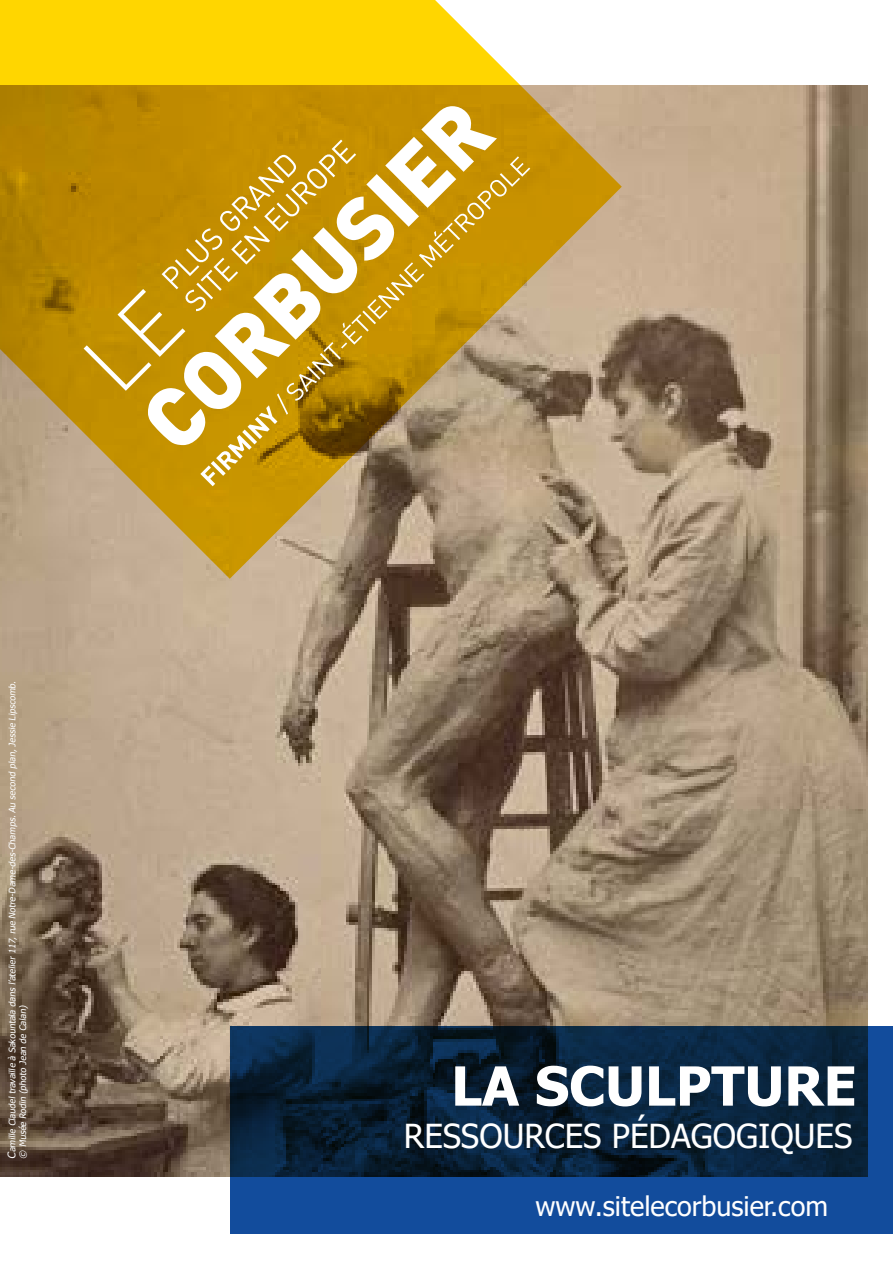
<style>
.page{position:relative;width:893px;height:1263px;background:#fff}
.page>*{position:absolute;margin:0;border:0;box-sizing:border-box;transform-origin:0 0}
.t1{font:700 54px "Tahoma";color:#fff}
.t2{font:33px "Tahoma";color:#fff}
.t3{font:27px "Tahoma";color:#fff}
.t4{font:italic 9px/10.8px "Tahoma";color:#fff}
.s1{font-size:10.5px}
</style>
<div class="page">
<img style="left:0;top:85px;width:867px;height:1092px">
<svg style="left:0;top:0;width:622px;height:579px;background:#caa948"></svg>
<svg style="left:200px;top:156px;width:330px;height:330px;background:#b59449"></svg>
<svg style="left:230px;top:1026px;width:663px;height:207px;background:#0b2e56"></svg>
<svg style="left:148px;top:106px;width:349px;height:339px;background:#c49d36"></svg>
<svg style="left:84px;top:140px;width:272px;height:251px;background:#caa02b"></svg>
<p class="t4" style="left:7px;top:1158px;width:481px;rotate:-90deg"><span class="s1">C</span>amille Claudel travaille à Sakountala dans l’atelier 117, rue Notre-Dame-des-Champs. Au second plan, Jessie Lipscomb. © Musée Rodin (photo Jean de Calan)</p>
<h1 class="t1" style="left:451px;top:1048px;width:407px">LA SCULPTURE</h1>
<h2 class="t2" style="left:404px;top:1114px;width:450px">RESSOURCES PÉDAGOGIQUES</h2>
<h3 class="t3" style="left:535px;top:1188px;width:294px">www.sitelecorbusier.com</h3>
</div>
